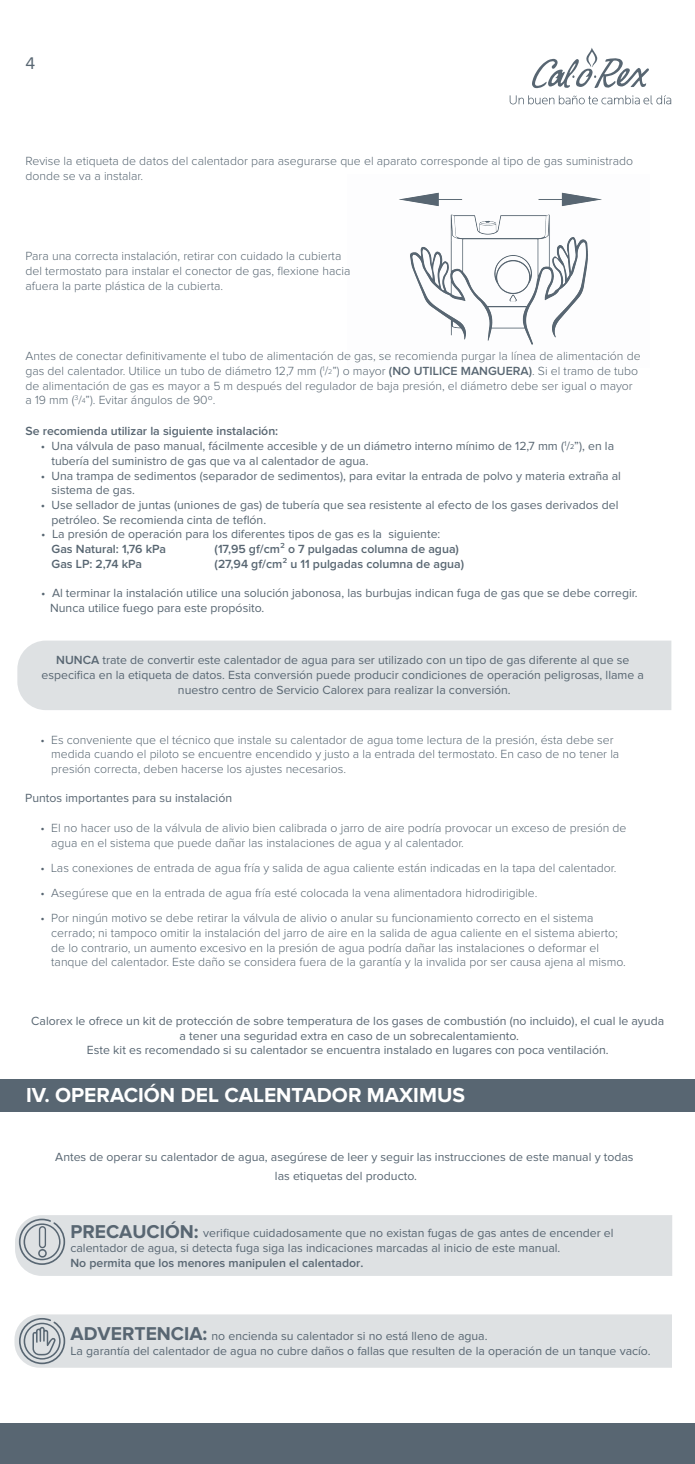
<style>
.page{position:relative;width:695px;height:1464px;background:#fff}
.page>*{position:absolute;margin:0;border:0;box-sizing:border-box;transform-origin:0 0}
.t1{font:700 21px "Proxima Nova";color:#fff}
.t2{font:700 19.25px "Proxima Nova";color:#586672}
.t3{font:17.5px "Proxima Nova";color:#586672}
.t4{font:300 12.25px/14.7px "Proxima Nova";color:#586672}
.t5{font:12.25px/14.7px "Proxima Nova";color:#586672}
.t6{font:600 12.25px "Proxima Nova";color:#586672}
.s1{font-size:7.17px}
.s2{font-weight:600}
.s3{font-weight:700;font-size:19.25px}
</style>
<div class="page">
<div style="left:0;top:1079px;width:694px;height:32px;background:#586672"></div>
<svg style="left:532px;top:48px;width:117px;height:41px"></svg>
<svg style="left:509px;top:95px;width:162px;height:9px"></svg>
<div style="left:0;top:1423px;width:694px;height:40px;background:#586672"></div>
<img style="left:399px;top:192px;width:203px;height:153px">
<div style="left:15px;top:1215px;width:657px;height:60px;background:#dee1e3"></div>
<div style="left:14px;top:1314px;width:658px;height:53px;background:#dee1e3"></div>
<div style="left:17px;top:640px;width:654px;height:70px;background:#dee1e3"></div>
<h3 class="t3" style="left:25px;top:53px;width:11px">4</h3>
<p class="t4" style="left:25px;top:154px;width:609px">Revise la etiqueta de datos del calentador para asegurarse que el aparato corresponde al tipo de gas suministrado donde se va a instalar.</p>
<p class="t4" style="left:25px;top:249px;width:326px">Para una correcta instalación, retirar con cuidado la cubierta del termostato para instalar el conector de gas, flexione hacia afuera la parte plástica de la cubierta.</p>
<p class="t4" style="left:25px;top:349px;width:616px">Antes de conectar definitivamente el tubo de alimentación de gas, se recomienda purgar la línea de alimentación de gas del calentador. Utilice un tubo de diámetro 12,7 mm (<sup>1</sup>/<span class="s1">2</span>”) o mayor <span class="s2">(NO UTILICE MANGUERA)</span>. Si el tramo de tubo de alimentación de gas es mayor a 5 m después del regulador de baja presión, el diámetro debe ser igual o mayor a 19 mm (<sup>3</sup>/<span class="s1">4</span>”). Evitar ángulos de 90º.</p>
<p class="t6" style="left:25px;top:426px;width:254px">Se recomienda utilizar la siguiente instalación:</p>
<p class="t5" style="left:52px;top:439px;width:564px;text-indent:-11px">• Una válvula de paso manual, fácilmente accesible y de un diámetro interno mínimo de 12,7 mm (<sup>1</sup>/<span class="s1">2</span>”), en la tubería del suministro de gas que va al calentador de agua.</p>
<p class="t5" style="left:52px;top:468px;width:571px;text-indent:-11px">• Una trampa de sedimentos (separador de sedimentos), para evitar la entrada de polvo y materia extraña al sistema de gas.</p>
<p class="t5" style="left:52px;top:497px;width:568px;text-indent:-11px">• Use sellador de juntas (uniones de gas) de tubería que sea resistente al efecto de los gases derivados del petróleo. Se recomienda cinta de teflón.</p>
<p class="t5" style="left:41px;top:527px;width:400px">• La presión de operación para los diferentes tipos de gas es la siguiente:</p>
<p class="t6" style="left:52px;top:543px;width:116px">Gas Natural: 1,76 kPa</p>
<p class="t6" style="left:214px;top:543px;width:246px">(17,95 gf/cm² o 7 pulgadas columna de agua)</p>
<p class="t6" style="left:52px;top:558px;width:92px">Gas LP: 2,74 kPa</p>
<p class="t6" style="left:214px;top:558px;width:251px">(27,94 gf/cm² u 11 pulgadas columna de agua)</p>
<p class="t5" style="left:50px;top:586px;width:589px;text-indent:-9px">• Al terminar la instalación utilice una solución jabonosa, las burbujas indican fuga de gas que se debe corregir.<br>Nunca utilice fuego para este propósito.</p>
<p class="t5" style="left:42px;top:653px;width:603px;text-align:center"><span class="s2">NUNCA</span> trate de convertir este calentador de agua para ser utilizado con un tipo de gas diferente al que se especifica en la etiqueta de datos. Esta conversión puede producir condiciones de operación peligrosas, llame a nuestro centro de Servicio Calorex para realizar la conversión.</p>
<p class="t4" style="left:51px;top:732px;width:569px;text-indent:-11px">• Es conveniente que el técnico que instale su calentador de agua tome lectura de la presión, ésta debe ser medida cuando el piloto se encuentre encendido y justo a la entrada del termostato. En caso de no tener la presión correcta, deben hacerse los ajustes necesarios.</p>
<p class="t5" style="left:25px;top:791px;width:208px">Puntos importantes para su instalación</p>
<p class="t4" style="left:51px;top:821px;width:576px;text-indent:-11px">• El no hacer uso de la válvula de alivio bien calibrada o jarro de aire podría provocar un exceso de presión de agua en el sistema que puede dañar las instalaciones de agua y al calentador.</p>
<p class="t4" style="left:40px;top:860px;width:577px">• Las conexiones de entrada de agua fría y salida de agua caliente están indicadas en la tapa del calentador.</p>
<p class="t4" style="left:40px;top:886px;width:498px">• Asegúrese que en la entrada de agua fría esté colocada la vena alimentadora hidrodirigible.</p>
<p class="t4" style="left:51px;top:911px;width:576px;text-indent:-11px">• Por ningún motivo se debe retirar la válvula de alivio o anular su funcionamiento correcto en el sistema cerrado; ni tampoco omitir la instalación del jarro de aire en la salida de agua caliente en el sistema abierto; de lo contrario, un aumento excesivo en la presión de agua podría dañar las instalaciones o deformar el tanque del calentador. Este daño se considera fuera de la garantía y la invalida por ser causa ajena al mismo.</p>
<p class="t5" style="left:31px;top:1013px;width:634px;text-align:center">Calorex le ofrece un kit de protección de sobre temperatura de los gases de combustión (no incluido), el cual le ayuda a tener una seguridad extra en caso de un sobrecalentamiento.<br>Este kit es recomendado si su calentador se encuentra instalado en lugares con poca ventilación.</p>
<h1 class="t1" style="left:26px;top:1083px;width:440px">IV. OPERACIÓN DEL CALENTADOR MAXIMUS</h1>
<p class="t5" style="left:55px;top:1147px;width:579px;line-height:19.2px;text-align:center">Antes de operar su calentador de agua, asegúrese de leer y seguir las instrucciones de este manual y todas las etiquetas del producto.</p>
<p class="t5" style="left:70px;top:1226px;width:544px"><span class="s3">PRECAUCIÓN:</span> verifique cuidadosamente que no existan fugas de gas antes de encender el calentador de agua, si detecta fuga siga las indicaciones marcadas al inicio de este manual.</p>
<p class="t6" style="left:70px;top:1256px;width:294px">No permita que los menores manipulen el calentador.</p>
<h2 class="t2" style="left:71px;top:1322px;width:138px">ADVERTENCIA:</h2>
<p class="t5" style="left:71px;top:1328px;width:581px;text-indent:141px">no encienda su calentador si no está lleno de agua.<br>La garantía del calentador de agua no cubre daños o fallas que resulten de la operación de un tanque vacío.</p>
</div>
